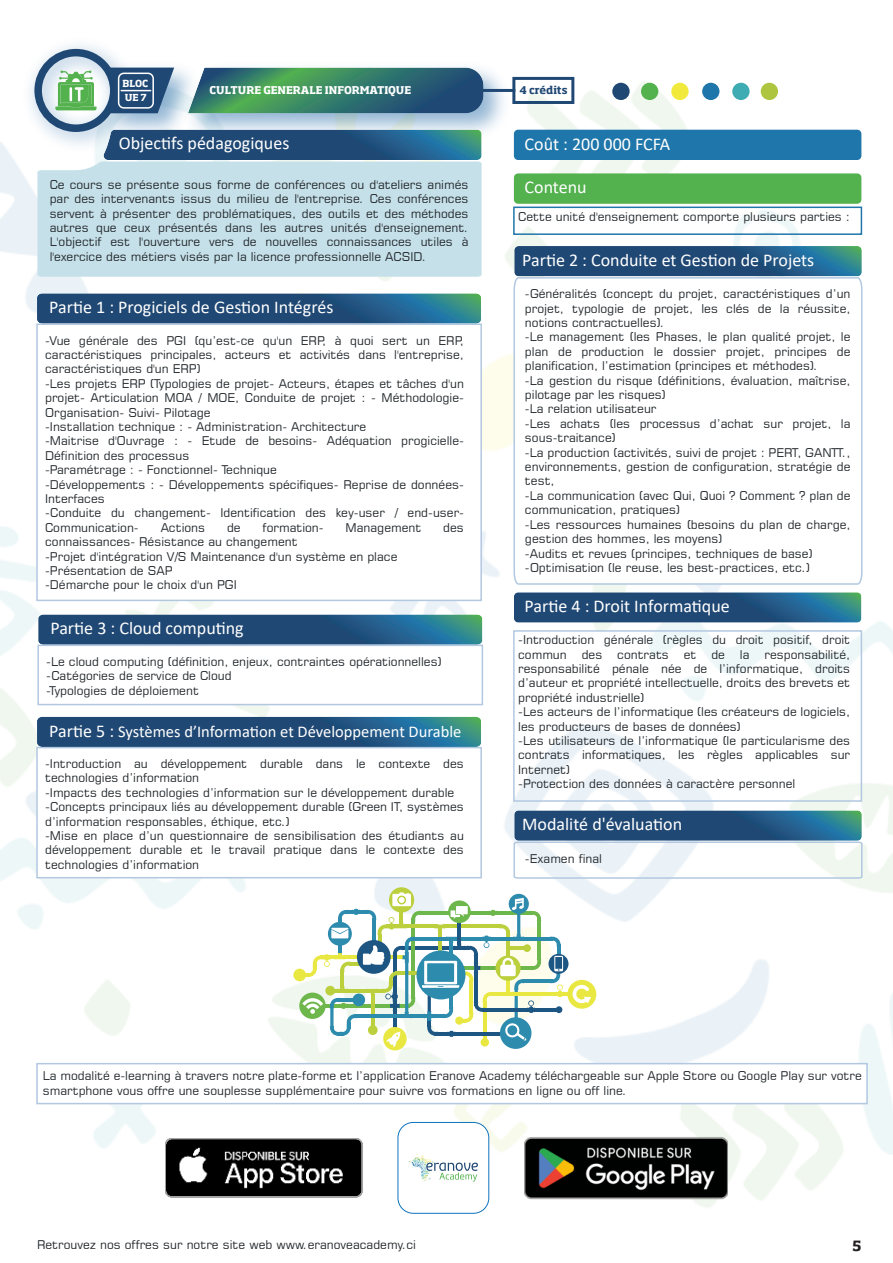
<style>
.page{position:relative;width:893px;height:1263px;background:#fff}
.page>*{position:absolute;margin:0;border:0;box-sizing:border-box;transform-origin:0 0}
.t1{font:18px "Calibri";color:#fff}
.t2{font:16.5px "Calibri";color:#fff}
.t3{font:700 13.95px "Soho Std";color:#231f20}
.t4{font:12px/14.4px "Square 721 BT";color:#22282c}
.t5{font:700 10.5px "Soho Std";color:#fff}
.t6{font:700 10.5px "Soho Std";color:#204874}
.t7{font:700 9.6px "Soho Std";letter-spacing:-.005em;color:#fff}
.s1{font-size:18px}
</style>
<div class="page">
<img style="left:0;top:76px;width:893px;height:1138px">
<img style="left:16px;top:44px;width:72px;height:115px">
<img style="left:483px;top:70px;width:34px;height:77px">
<div style="left:514px;top:173px;width:347px;height:31px;background:#53b14e;border-radius:4px"></div>
<div style="left:514px;top:130px;width:347px;height:30px;background:#1f76aa;border-radius:4px"></div>
<div style="left:513px;top:207px;width:349px;height:28px;border:2px solid #1f76aa"></div>
<svg style="left:38px;top:614px;width:444px;height:31px;background:#2b5b81"></svg>
<div style="left:37px;top:645px;width:446px;height:60px;background:#fff;border:2px solid #b2c8e1"></div>
<svg style="left:514px;top:592px;width:347px;height:31px;background:#2a5a81"></svg>
<div style="left:513px;top:630px;width:349px;height:172px;border:2px solid #b2c8e1"></div>
<div style="left:612px;top:83px;width:18px;height:17px;background:#204874;border-radius:50%"></div>
<div style="left:761px;top:83px;width:17px;height:17px;background:#aec63f;border-radius:50%"></div>
<div style="left:671px;top:83px;width:18px;height:17px;background:#f1ea3c;border-radius:50%"></div>
<div style="left:702px;top:83px;width:18px;height:17px;background:#1f76aa;border-radius:50%"></div>
<div style="left:641px;top:83px;width:17px;height:17px;background:#53b14e;border-radius:50%"></div>
<div style="left:732px;top:83px;width:18px;height:17px;background:#3eacb2;border-radius:50%"></div>
<div style="left:37px;top:161px;width:445px;height:116px;background:#c6e0e9"></div>
<svg style="left:31px;top:45px;width:452px;height:115px"></svg>
<svg style="left:514px;top:246px;width:348px;height:30px;background:#23547c"></svg>
<svg style="left:513px;top:276px;width:350px;height:309px"></svg>
<svg style="left:513px;top:810px;width:350px;height:69px"></svg>
<svg style="left:37px;top:717px;width:444px;height:30px;background:#23557c"></svg>
<div style="left:36px;top:747px;width:446px;height:131px;background:#fff;border:2px solid #b2c8e1"></div>
<div style="left:36px;top:1063px;width:832px;height:41px;background:#fff;border:2px solid #b2c8e1"></div>
<svg style="left:37px;top:293px;width:444px;height:30px;background:#27587f"></svg>
<div style="left:36px;top:323px;width:446px;height:278px;background:#fff;border:2px solid #b2c8e1"></div>
<hr style="left:557px;top:944px;width:3px;height:28px;background:#2d8bad">
<hr style="left:483px;top:1008px;width:75px;height:3px;background:#1d5583">
<hr style="left:491px;top:992px;width:85px;height:3px;background:#e9e842">
<div style="left:383px;top:1027px;width:24px;height:23px;background:#e9e842;border-radius:50%"></div>
<div style="left:567px;top:980px;width:29px;height:29px;background:#e9e842;border-radius:50%"></div>
<div style="left:293px;top:969px;width:13px;height:12px;background:#e9e842;border-radius:50%"></div>
<div style="left:556px;top:1006px;width:6px;height:7px;background:#1d5583;border-radius:50%"></div>
<svg style="left:299px;top:992px;width:27px;height:27px"></svg>
<hr style="left:470px;top:937px;width:83px;height:3px;background:#2d8bad">
<hr style="left:522px;top:979px;width:30px;height:4px;background:#2d8bad">
<svg style="left:550px;top:936px;width:11px;height:10px"></svg>
<svg style="left:548px;top:954px;width:20px;height:20px"></svg>
<div style="left:389px;top:887px;width:25px;height:25px;background:#bcd03e;border-radius:50%"></div>
<svg style="left:573px;top:985px;width:18px;height:18px"></svg>
<svg style="left:302px;top:892px;width:239px;height:156px"></svg>
<svg style="left:551px;top:956px;width:13px;height:41px"></svg>
<div style="left:512px;top:77px;width:62px;height:27px;border:3px solid #204874"></div>
<hr style="left:482px;top:89px;width:33px;height:3px;background:#204874">
<img style="left:166px;top:1138px;width:198px;height:59px">
<img style="left:525px;top:1129px;width:202px;height:78px">
<div style="left:398px;top:1122px;width:91px;height:91px;background:#fff;border-radius:15px"></div>
<div style="left:398px;top:1122px;width:91px;height:91px;border:1px solid #1074bc;border-radius:15px"></div>
<svg style="left:409px;top:1154px;width:69px;height:28px"></svg>
<p class="t7" style="left:123px;top:79px;width:27px">BLOC</p>
<p class="t7" style="left:125px;top:93px;width:24px">UE 7</p>
<p class="t5" style="left:210px;top:86px;width:203px">CULTURE GENERALE INFORMATIQUE</p>
<h1 class="t1" style="left:119px;top:131px;width:172px">Objectifs pédagogiques</h1>
<p class="t4" style="left:50px;top:178px;width:420px;text-align:justify">Ce cours se présente sous forme de conférences ou d'ateliers animés par des intervenants issus du milieu de l'entreprise. Ces conférences servent à présenter des problématiques, des outils et des méthodes autres que ceux présentés dans les autres unités d'enseignement.<br>L'objectif est l'ouverture vers de nouvelles connaissances utiles à l'exercice des métiers visés par la licence professionnelle ACSID.</p>
<h1 class="t1" style="left:49px;top:295px;width:286px">Partie 1 : Progiciels de Gestion Intégrés</h1>
<p class="t4" style="left:45px;top:334px;width:420px">-Vue générale des PGI (qu’est-ce qu'un ERP, à quoi sert un ERP, caractéristiques principales, acteurs et activités dans l'entreprise, caractéristiques d'un ERP)<br>-Les projets ERP (Typologies de projet- Acteurs, étapes et tâches d'un projet- Articulation MOA / MOE, Conduite de projet : - Méthodologie-Organisation- Suivi- Pilotage<br>-Installation technique : - Administration- Architecture<br>-Maitrise d'Ouvrage : - Etude de besoins- Adéquation progicielle-Définition des processus<br>-Paramétrage : - Fonctionnel- Technique<br>-Développements : - Développements spécifiques- Reprise de données-Interfaces<br>-Conduite du changement- Identification des key-user / end-user-Communication-</p>
<p class="t4" style="left:161px;top:521px;width:46px">Actions</p>
<p class="t4" style="left:227px;top:521px;width:15px">de</p>
<p class="t4" style="left:263px;top:521px;width:63px">formation-</p>
<p class="t4" style="left:346px;top:521px;width:77px">Management</p>
<p class="t4" style="left:443px;top:521px;width:22px">des</p>
<p class="t4" style="left:45px;top:536px;width:354px">connaissances- Résistance au changement<br>-Projet d'intégration V/S Maintenance d'un système en place -Présentation de SAP<br>-Démarche pour le choix d'un PGI</p>
<h1 class="t1" style="left:50px;top:616px;width:195px">Partie 3 : Cloud computing</h1>
<p class="t4" style="left:46px;top:655px;width:397px">-Le cloud computing (définition, enjeux, contraintes opérationnelles) -Catégories de service de Cloud<br>-Typologies de déploiement</p>
<h2 class="t2" style="left:49px;top:720px;width:414px"><span class="s1">Partie 5 :</span> Systèmes d’Information et Développement Durable</h2>
<p class="t4" style="left:45px;top:758px;width:420px">-Introduction au développement durable dans le contexte des technologies d’information<br>-Impacts des technologies d’information sur le développement durable -Concepts principaux liés au développement durable (Green IT, systèmes d’information responsables, éthique, etc.)<br>-Mise en place d’un questionnaire de sensibilisation des étudiants au développement durable et le travail pratique dans le contexte des technologies d’information</p>
<p class="t6" style="left:519px;top:86px;width:50px">4 crédits</p>
<h1 class="t1" style="left:525px;top:131px;width:147px">Coût : 200 000 FCFA</h1>
<h1 class="t1" style="left:525px;top:175px;width:64px">Contenu</h1>
<p class="t4" style="left:518px;top:210px;width:333px">Cette unité d'enseignement comporte plusieurs parties :</p>
<h1 class="t1" style="left:522px;top:247px;width:294px">Partie 2 : Conduite et Gestion de Projets</h1>
<p class="t4" style="left:525px;top:288px;width:327px">-Généralités (concept du projet, caractéristiques d’un projet, typologie de projet, les clés de la réussite, notions contractuelles).<br>-Le management (les Phases, le plan qualité projet, le plan de production le dossier projet, principes de planification, l’estimation (principes et méthodes).<br>-La gestion du risque (définitions, évaluation, maîtrise, pilotage par les risques)<br>-La relation utilisateur<br>-Les achats (les processus d’achat sur projet, la sous-traitance)<br>-La production (activités, suivi de projet : PERT, GANTT., environnements, gestion de configuration, stratégie de test,<br>-La communication (avec Qui, Quoi ? Comment ? plan de communication, pratiques)<br>-Les ressources humaines (besoins du plan de charge, gestion des hommes, les moyens)<br>-Audits et revues (principes, techniques de base) -Optimisation (le reuse, les best-practices, etc.)</p>
<h1 class="t1" style="left:525px;top:594px;width:207px">Partie 4 : Droit Informatique</h1>
<p class="t4" style="left:518px;top:634px;width:333px">-Introduction générale (règles du droit positif, droit commun des contrats et de la responsabilité, responsabilité pénale née de l’informatique, droits d’auteur et propriété intellectuelle, droits des brevets et propriété industrielle)<br>-Les acteurs de l’informatique (les créateurs de logiciels, les producteurs de bases de données)<br>-Les utilisateurs de l’informatique (le particularisme des contrats informatiques, les règles applicables sur Internet)<br>-Protection des données à caractère personnel</p>
<h1 class="t1" style="left:522px;top:812px;width:161px">Modalité d'évaluation</h1>
<p class="t4" style="left:525px;top:852px;width:79px">-Examen final</p>
<p class="t4" style="left:43px;top:1070px;width:820px">La modalité e-learning à travers notre plate-forme et l’application Eranove Academy téléchargeable sur Apple Store ou Google Play sur votre smartphone vous offre une souplesse supplémentaire pour suivre vos formations en ligne ou off line.</p>
<p class="t4" style="left:37px;top:1239px;width:381px">Retrouvez nos offres sur notre site web www.eranoveacademy.ci</p>
<p class="t3" style="left:852px;top:1240px;width:10px">5</p>
</div>
